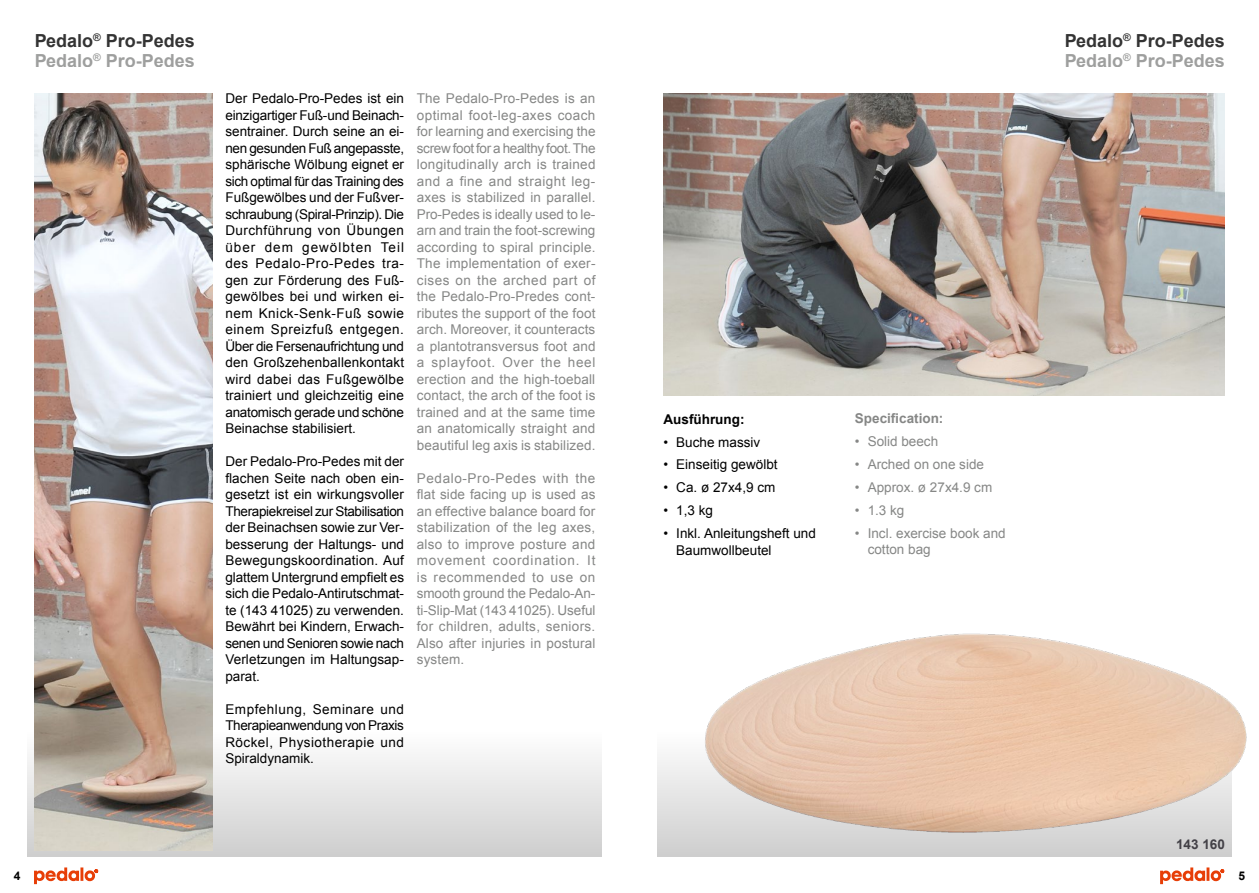
<style>
.page{position:relative;width:1259px;height:893px;background:#fff}
.page>*{position:absolute;margin:0;border:0;box-sizing:border-box;transform-origin:0 0}
.t1{font:700 18px/19.5px "Arial";color:#000}
.t2{font:13.5px/16.5px "Arial";color:#000;text-align:justify}
.t3{font:13.5px/16.5px "Arial";letter-spacing:.01em;color:#868786;text-align:justify}
.t4{font:700 13.5px "Arial";color:#868786}
.t5{font:700 13.5px "Arial";color:#000}
.t6{font:700 13.5px "Arial";color:#434147}
.t7{font:700 12px "Arial";color:#000}
.s1{color:#868786}
</style>
<div class="page">
<div style="left:657px;top:729px;width:574px;height:128px;background:linear-gradient(to bottom,#fff,#cecece)"></div>
<div style="left:28px;top:729px;width:574px;height:128px;background:linear-gradient(to bottom,#fff,#cecece)"></div>
<svg style="left:34px;top:867px;width:64px;height:17px"></svg>
<svg style="left:1160px;top:867px;width:64px;height:17px"></svg>
<img style="left:663px;top:94px;width:562px;height:301px">
<img style="left:695px;top:633px;width:552px;height:207px">
<img style="left:34px;top:94px;width:179px;height:756px">
<h1 class="t1" style="left:34px;top:32px;width:162px">Pedalo<sup>®</sup> Pro-Pedes<br><span class="s1">Pedalo</span><sup>®</sup> <span class="s1">Pro-Pedes</span></h1>
<h1 class="t1" style="left:1064px;top:32px;width:162px">Pedalo<sup>®</sup> Pro-Pedes<br><span class="s1">Pedalo</span><sup>®</sup> <span class="s1">Pro-Pedes</span></h1>
<p class="t2" style="left:225px;top:91px;width:180px">Der Pedalo-Pro-Pedes ist ein einzigartiger Fuß-und Beinach&shy;sentrainer. Durch seine an ei&shy;nen gesunden Fuß angepasste, sphärische Wölbung eignet er sich optimal für das Training des Fußgewölbes und der Fußver&shy;schraubung (Spiral-Prinzip). Die Durchführung von Übungen über dem gewölbten Teil des Pedalo-Pro-Pedes tra&shy;gen zur Förderung des Fuß&shy;gewölbes bei und wirken ei&shy;nem Knick-Senk-Fuß sowie einem Spreizfuß entgegen.<br>Über die Fersenaufrichtung und den Großzehenballenkontakt wird dabei das Fußgewölbe trainiert und gleichzeitig eine anatomisch gerade und schöne Beinachse stabilisiert.</p>
<p class="t2" style="left:225px;top:453px;width:180px">Der Pedalo-Pro-Pedes mit der flachen Seite nach oben ein&shy;gesetzt ist ein wirkungsvoller Therapiekreisel zur Stabilisation der Beinachsen sowie zur Ver&shy;besserung der Haltungs- und Bewegungskoordination. Auf glattem Untergrund empfielt es sich die Pedalo-Antirutschmat&shy;te (143 41025) zu verwenden.<br>Bewährt bei Kindern, Erwach&shy;senen und Senioren sowie nach Verletzungen im Haltungsap&shy;parat.</p>
<p class="t2" style="left:225px;top:701px;width:180px">Empfehlung, Seminare und Therapieanwendung von Praxis Röckel, Physiotherapie und Spiraldynamik.</p>
<p class="t3" style="left:417px;top:90px;width:180px">The Pedalo-Pro-Pedes is an optimal foot-leg-axes coach for learning and exercising the screw foot for a healthy foot. The longitudinally arch is trained and a fine and straight leg&shy;axes is stabilized in parallel.<br>Pro-Pedes is ideally used to le&shy;arn and train the foot-screwing according to spiral principle.<br>The implementation of exer&shy;cises on the arched part of the Pedalo-Pro-Predes cont&shy;ributes the support of the foot arch. Moreover, it counteracts a plantotransversus foot and a splayfoot. Over the heel erection and the high-toeball contact, the arch of the foot is trained and at the same time an anatomically straight and beautiful leg axis is stabilized.</p>
<p class="t3" style="left:417px;top:470px;width:180px">Pedalo-Pro-Pedes with the flat side facing up is used as an effective balance board for stabilization of the leg axes, also to improve posture and movement coordination. It is recommended to use on smooth ground the Pedalo-An&shy;ti-Slip-Mat (143 41025). Useful for children, adults, seniors.<br>Also after injuries in postural system.</p>
<p class="t5" style="left:663px;top:410px;width:82px">Ausführung:</p>
<p class="t2" style="left:663px;top:434px;width:98px">• Buche massiv</p>
<p class="t2" style="left:663px;top:457px;width:116px">• Einseitig gewölbt</p>
<p class="t2" style="left:663px;top:479px;width:113px">• Ca. ø 27x4,9 cm</p>
<p class="t2" style="left:663px;top:502px;width:51px">• 1,3 kg</p>
<p class="t2" style="left:676px;top:525px;width:141px;text-indent:-13px">• Inkl. Anleitungsheft und<br>Baumwollbeutel</p>
<p class="t4" style="left:855px;top:410px;width:90px">Specification:</p>
<p class="t3" style="left:855px;top:433px;width:85px">• Solid beech</p>
<p class="t3" style="left:855px;top:456px;width:131px">• Arched on one side</p>
<p class="t3" style="left:855px;top:479px;width:139px">• Approx. ø 27x4.9 cm</p>
<p class="t3" style="left:855px;top:502px;width:51px">• 1.3 kg</p>
<p class="t3" style="left:867px;top:525px;width:140px;text-indent:-13px">• Incl. exercise book and cotton bag</p>
<p class="t6" style="left:1176px;top:836px;width:50px">143 160</p>
<p class="t7" style="left:14px;top:868px;width:8px">4</p>
<p class="t7" style="left:1238px;top:868px;width:8px">5</p>
</div>
